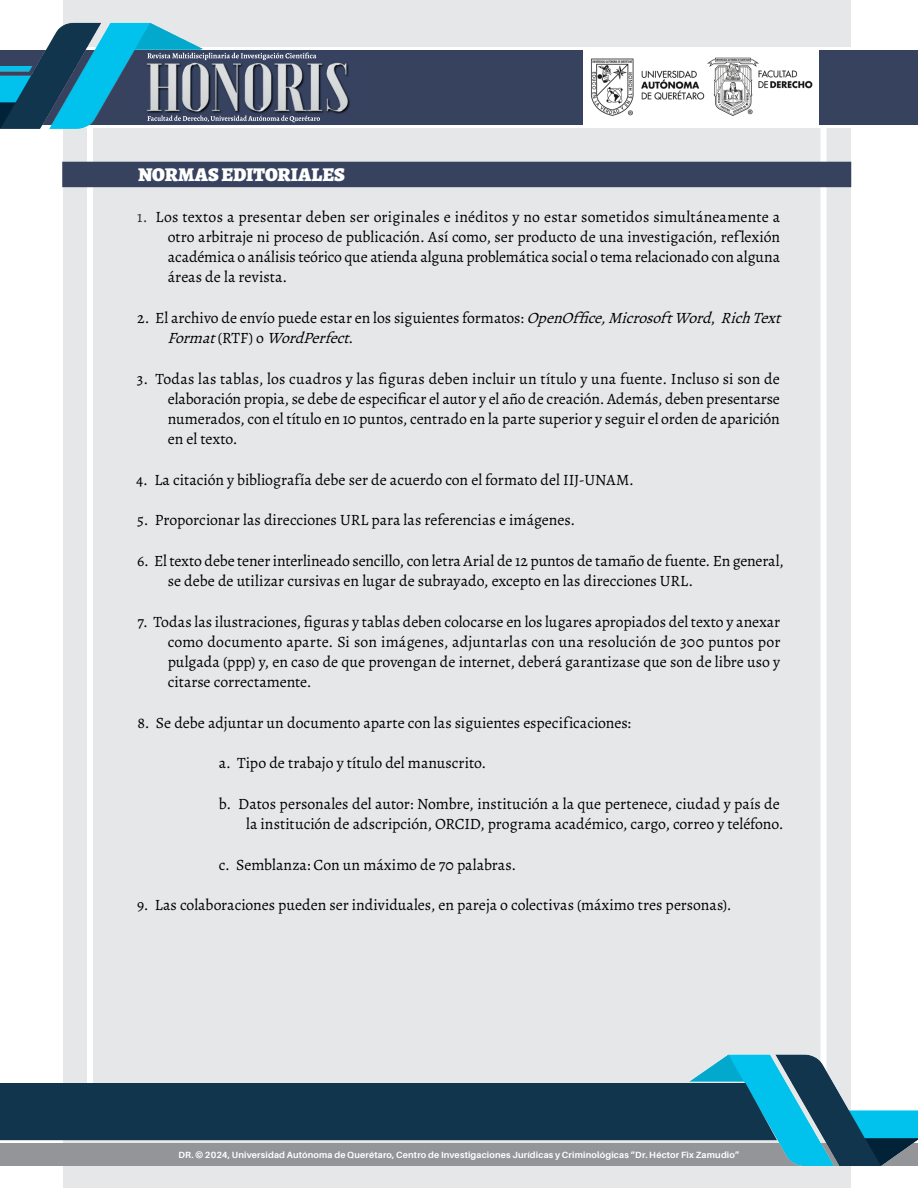
<style>
.page{position:relative;width:918px;height:1188px;background:#fff}
.page>*{position:absolute;margin:0;border:0;box-sizing:border-box;transform-origin:0 0}
.SUP_CABEZA_02{font:900 19.5px "Alegreya";letter-spacing:.005em;color:#fff}
.PARRAFO_02{font:15.75px/20.2px "Alegreya";color:#000;text-align:justify}
.t1{font:700 9px "Aileron";letter-spacing:.02em;color:#fff}
.s1{color:#2e2b2c}
.s2{font-style:italic}
</style>
<div class="page">
<div style="left:63px;top:0;width:787px;height:1188px;background:#e6e7e9"></div>
<div style="left:820px;top:105px;width:6px;height:1004px;background:#fff"></div>
<div style="left:87px;top:105px;width:6px;height:1004px;background:#fff"></div>
<div style="left:0;top:47px;width:918px;height:81px;background:#fff"></div>
<div style="left:0;top:1143px;width:918px;height:23px;background:#939598"></div>
<img style="left:219px;top:1004px;width:699px;height:183px">
<div style="left:0;top:50px;width:584px;height:75px;background:#37425f"></div>
<img style="left:209px;top:57px;width:141px;height:66px">
<div style="left:819px;top:50px;width:99px;height:75px;background:#37425f"></div>
<svg style="left:209px;top:52px;width:107px;height:20px"></svg>
<svg style="left:209px;top:115px;width:111px;height:7px"></svg>
<img style="left:591px;top:58px;width:114px;height:58px">
<img style="left:707px;top:57px;width:106px;height:59px">
<div style="left:0;top:1083px;width:777px;height:57px;background:#11354d"></div>
<img style="left:0;top:22px;width:209px;height:140px">
<div style="left:62px;top:162px;width:789px;height:25px;background:#37425f"></div>
<p class="SUP_CABEZA_02" style="left:138px;top:162px;width:208px">NORMAS EDITORIALES</p>
<p class="PARRAFO_02" style="left:168px;top:206px;width:614px;text-indent:-30px"><span class="s1">1.</span> Los textos a presentar deben ser originales e inéditos y no estar sometidos simultáneamente a otro arbitraje ni proceso de publicación. Así como, ser producto de una investigación, ref lexión académica o análisis teórico que atienda alguna problemática social o tema relacionado con alguna áreas de la revista.</p>
<p class="PARRAFO_02" style="left:167px;top:308px;width:620px;text-indent:-30px">2. El archivo de envío puede estar en los siguientes formatos: <span class="s2">OpenOffice,MicrosoftWord</span>, <span class="s2">RichText<br>Format</span>( R T F ) o <span class="s2">WordPerfect</span>.</p>
<p class="PARRAFO_02" style="left:168px;top:368px;width:614px;text-indent:-31px">3. Todas las tablas, los cuadros y las figuras deben incluir un título y una fuente. Incluso si son de elaboración propia, se debe de especificar el autor y el año de creación. Además, deben presentarse numerados, con el título en 10 puntos, centrado en la parte superior y seguir el orden de aparición en el texto.</p>
<p class="PARRAFO_02" style="left:136px;top:470px;width:499px">4. La citación y bibliografía debe ser de acuerdo con el formato del IIJ-UNAM.</p>
<p class="PARRAFO_02" style="left:137px;top:510px;width:440px">5. Proporcionar las direcciones URL para las referencias e imágenes.</p>
<p class="PARRAFO_02" style="left:168px;top:551px;width:617px;text-indent:-31px">6. El texto debe tener interlineado sencillo, con letra Arial de 12 puntos de tamaño de fuente. En general, se debe de utilizar cursivas en lugar de subrayado, excepto en las direcciones URL.</p>
<p class="PARRAFO_02" style="left:168px;top:611px;width:614px;text-indent:-30px">7. Todas las ilustraciones, figuras y tablas deben colocarse en los lugares apropiados del texto y anexar como documento aparte. Si son imágenes, adjuntarlas con una resolución de 300 puntos por pulgada (ppp) y, en caso de que provengan de internet, deberá garantizase que son de libre uso y citarse correctamente.</p>
<p class="PARRAFO_02" style="left:137px;top:713px;width:495px">8. Se debe adjuntar un documento aparte con las siguientes especificaciones:</p>
<p class="PARRAFO_02" style="left:219px;top:753px;width:269px">a. Tipo de trabajo y título del manuscrito.</p>
<p class="PARRAFO_02" style="left:219px;top:794px;width:566px;text-align:right">b. Datos personales del autor: Nombre, institución a la que pertenece, ciudad y país de la institución de adscripción, ORCID, programa académico, cargo, correo y teléfono.</p>
<p class="PARRAFO_02" style="left:219px;top:854px;width:299px">c. Semblanza: Con un máximo de 70 palabras.</p>
<p class="PARRAFO_02" style="left:137px;top:895px;width:596px">9. Las colaboraciones pueden ser individuales, en pareja o colectivas (máximo tres personas).</p>
<p class="t1" style="left:178px;top:1150px;width:563px">DR. © 2024, Universidad Autónoma de Querétaro, Centro de Investigaciones Jurídicas y Criminológicas “Dr. Héctor Fix Zamudio”</p>
</div>
